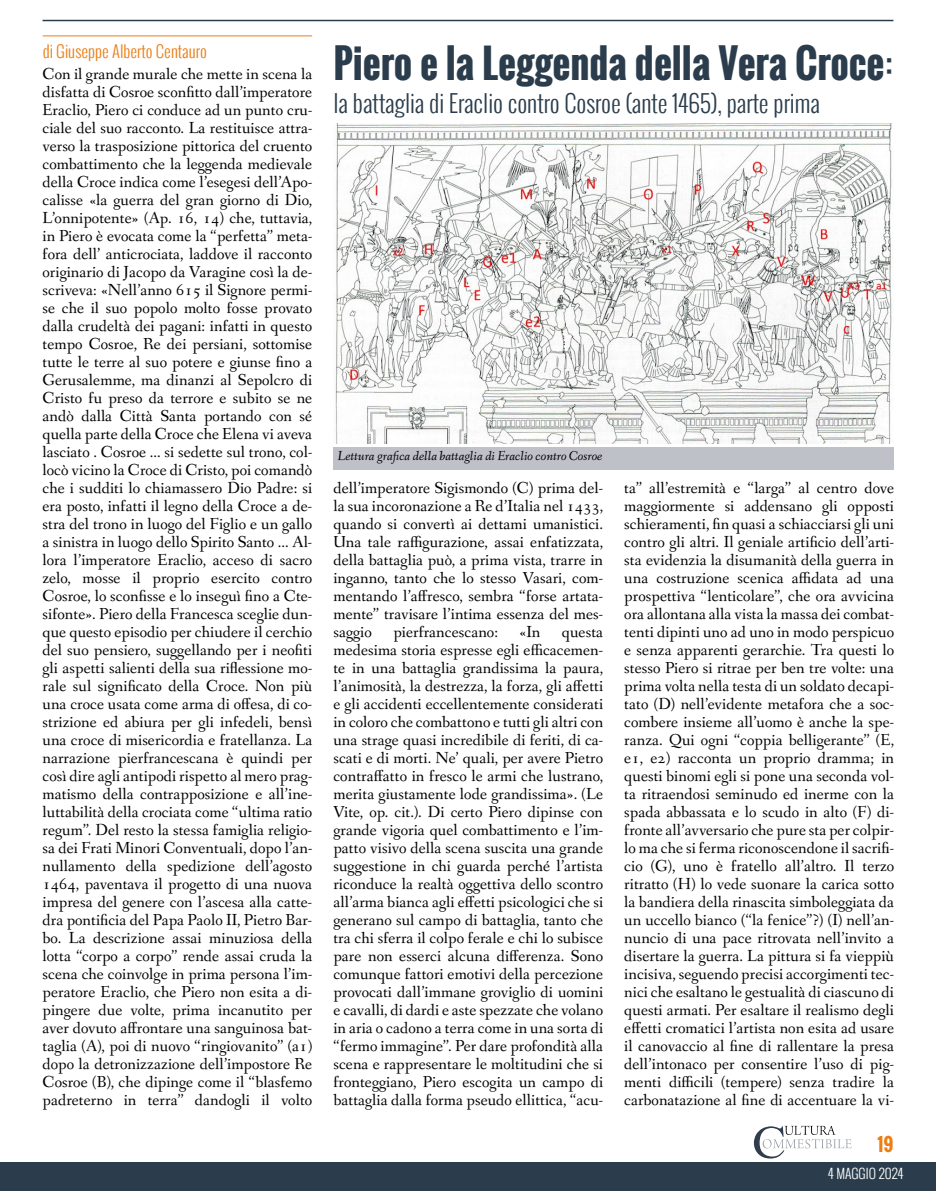
<style>
.page{position:relative;width:936px;height:1191px;background:#fff}
.page>*{position:absolute;margin:0;border:0;box-sizing:border-box;transform-origin:0 0}
.t1{font:700 39px "Oswald";color:#2b3d4c}
.t2{font:300 24px "Oswald";color:#2b3d4c}
.t3{font:700 18px "Oswald";color:#eb7e14}
.t4{font:16.5px/18px "Fanwood Text";letter-spacing:.005em;color:#000;text-align:justify}
.t5{font:300 16.5px "Oswald";color:#eb7e14}
.t6{font:italic 13.5px "Fanwood Text";color:#000}
.t7{font:300 13.5px "Oswald";color:#fff}
.s1{font-weight:300;font-size:45px}
</style>
<div class="page">
<div style="left:0;top:1162px;width:935px;height:29px;background:#2b3d4c"></div>
<svg style="left:753px;top:1125px;width:98px;height:33px"></svg>
<hr style="left:43px;top:20px;width:850px;height:1px;background:#2b3d4c">
<hr style="left:43px;top:36px;width:269px;height:1px;background:#eb7e14">
<div style="left:333px;top:447px;width:560px;height:23px;background:#bfc1c9"></div>
<img style="left:335px;top:123px;width:557px;height:321px">
<p class="t5" style="left:43px;top:39px;width:166px">di Giuseppe Alberto Centauro</p>
<p class="t4" style="left:43px;top:65px;width:271px">Con il grande murale che mette in scena la disfatta di Cosroe sconfitto dall’imperatore Eraclio, Piero ci conduce ad un punto cru&shy;ciale del suo racconto. La restituisce attra&shy;verso la trasposizione pittorica del cruento combattimento che la leggenda medievale della Croce indica come l’esegesi dell’Apo&shy;calisse «la guerra del gran giorno di Dio, L’onnipotente» (Ap. 16, 14) che, tuttavia, in Piero è evocata come la “perfetta” meta&shy;fora dell’ anticrociata, laddove il racconto originario di Jacopo da Varagine così la de&shy;scriveva: «Nell’anno 615 il Signore permi&shy;se che il suo popolo molto fosse provato dalla crudeltà dei pagani: infatti in questo tempo Cosroe, Re dei persiani, sottomise tutte le terre al suo potere e giunse fino a Gerusalemme, ma dinanzi al Sepolcro di Cristo fu preso da terrore e subito se ne andò dalla Città Santa portando con sé quella parte della Croce che Elena vi aveva lasciato . Cosroe … si sedette sul trono, col&shy;locò vicino la Croce di Cristo, poi comandò che i sudditi lo chiamassero Dio Padre: si era posto, infatti il legno della Croce a de&shy;stra del trono in luogo del Figlio e un gallo a sinistra in luogo dello Spirito Santo … Al&shy;lora l’imperatore Eraclio, acceso di sacro zelo, mosse il proprio esercito contro Cosroe, lo sconfisse e lo inseguì fino a Cte&shy;sifonte». Piero della Francesca sceglie dun&shy;que questo episodio per chiudere il cerchio del suo pensiero, suggellando per i neofiti gli aspetti salienti della sua riflessione mo&shy;rale sul significato della Croce. Non più una croce usata come arma di offesa, di co&shy;strizione ed abiura per gli infedeli, bensì una croce di misericordia e fratellanza. La narrazione pierfrancescana è quindi per così dire agli antipodi rispetto al mero prag&shy;matismo della contrapposizione e all’ine&shy;luttabilità della crociata come “ultima ratio regum”. Del resto la stessa famiglia religio&shy;sa dei Frati Minori Conventuali, dopo l’an&shy;nullamento della spedizione dell’agosto 1464, paventava il progetto di una nuova impresa del genere con l’ascesa alla catte&shy;dra pontificia del Papa Paolo II, Pietro Bar&shy;bo. La descrizione assai minuziosa della lotta “corpo a corpo” rende assai cruda la scena che coinvolge in prima persona l’im&shy;peratore Eraclio, che Piero non esita a di&shy;pingere due volte, prima incanutito per aver dovuto affrontare una sanguinosa bat&shy;taglia (A), poi di nuovo “ringiovanito” (a1) dopo la detronizzazione dell’impostore Re Cosroe (B), che dipinge come il “blasfemo padreterno in terra” dandogli il volto</p>
<h1 class="t1" style="left:333px;top:34px;width:562px">Piero e la Leggenda della Vera Croce<span class="s1">:</span></h1>
<h2 class="t2" style="left:333px;top:86px;width:488px">la battaglia di Eraclio contro Cosroe (ante 1465), parte prima</h2>
<p class="t6" style="left:337px;top:447px;width:266px">Lettura grafica della battaglia di Eraclio contro Cosroe</p>
<p class="t4" style="left:333px;top:479px;width:271px">dell’imperatore Sigismondo (C) prima del&shy;la sua incoronazione a Re d’Italia nel 1433, quando si convertì ai dettami umanistici.<br>Una tale raffigurazione, assai enfatizzata, della battaglia può, a prima vista, trarre in inganno, tanto che lo stesso Vasari, com&shy;mentando l’affresco, sembra “forse artata&shy;mente” travisare l’intima essenza del mes&shy;saggio</p>
<p class="t4" style="left:393px;top:623px;width:106px">pierfrancescano:</p>
<p class="t4" style="left:519px;top:623px;width:22px">«In</p>
<p class="t4" style="left:333px;top:623px;width:271px;text-indent:228px">questa medesima storia espresse egli efficacemen&shy;te in una battaglia grandissima la paura, l’animosità, la destrezza, la forza, gli affetti e gli accidenti eccellentemente considerati in coloro che combattono e tutti gli altri con una strage quasi incredibile di feriti, di ca&shy;scati e di morti. Ne’ quali, per avere Pietro contraffatto in fresco le armi che lustrano, merita giustamente lode grandissima». (Le Vite, op. cit.). Di certo Piero dipinse con grande vigoria quel combattimento e l’im&shy;patto visivo della scena suscita una grande suggestione in chi guarda perché l’artista riconduce la realtà oggettiva dello scontro all’arma bianca agli effetti psicologici che si generano sul campo di battaglia, tanto che tra chi sferra il colpo ferale e chi lo subisce pare non esserci alcuna differenza. Sono comunque fattori emotivi della percezione provocati dall’immane groviglio di uomini e cavalli, di dardi e aste spezzate che volano in aria o cadono a terra come in una sorta di “fermo immagine”. Per dare profondità alla scena e rappresentare le moltitudini che si fronteggiano, Piero escogita un campo di battaglia dalla forma pseudo ellittica, “acu-</p>
<p class="t4" style="left:624px;top:479px;width:271px">ta” all’estremità e “larga” al centro dove maggiormente si addensano gli opposti schieramenti, fin quasi a schiacciarsi gli uni contro gli altri. Il geniale artificio dell’arti&shy;sta evidenzia la disumanità della guerra in una costruzione scenica affidata ad una prospettiva “lenticolare”, che ora avvicina ora allontana alla vista la massa dei combat&shy;tenti dipinti uno ad uno in modo perspicuo e senza apparenti gerarchie. Tra questi lo stesso Piero si ritrae per ben tre volte: una prima volta nella testa di un soldato decapi&shy;tato (D) nell’evidente metafora che a soc&shy;combere insieme all’uomo è anche la spe&shy;ranza. Qui ogni “coppia belligerante” (E, e1, e2) racconta un proprio dramma; in questi binomi egli si pone una seconda vol&shy;ta ritraendosi seminudo ed inerme con la spada abbassata e lo scudo in alto (F) di&shy;fronte all’avversario che pure sta per colpir&shy;lo ma che si ferma riconoscendone il sacrifi&shy;cio (G), uno è fratello all’altro. Il terzo ritratto (H) lo vede suonare la carica sotto la bandiera della rinascita simboleggiata da un uccello bianco (“la fenice”?) (I) nell’an&shy;nuncio di una pace ritrovata nell’invito a disertare la guerra. La pittura si fa vieppiù incisiva, seguendo precisi accorgimenti tec&shy;nici che esaltano le gestualità di ciascuno di questi armati. Per esaltare il realismo degli effetti cromatici l’artista non esita ad usare il canovaccio al fine di rallentare la presa dell’intonaco per consentire l’uso di pig&shy;menti difficili (tempere) senza tradire la carbonatazione al fine di accentuare la vi-</p>
<p class="t3" style="left:877px;top:1130px;width:17px">19</p>
<p class="t7" style="left:828px;top:1164px;width:77px">4 MAGGIO 2024</p>
</div>
